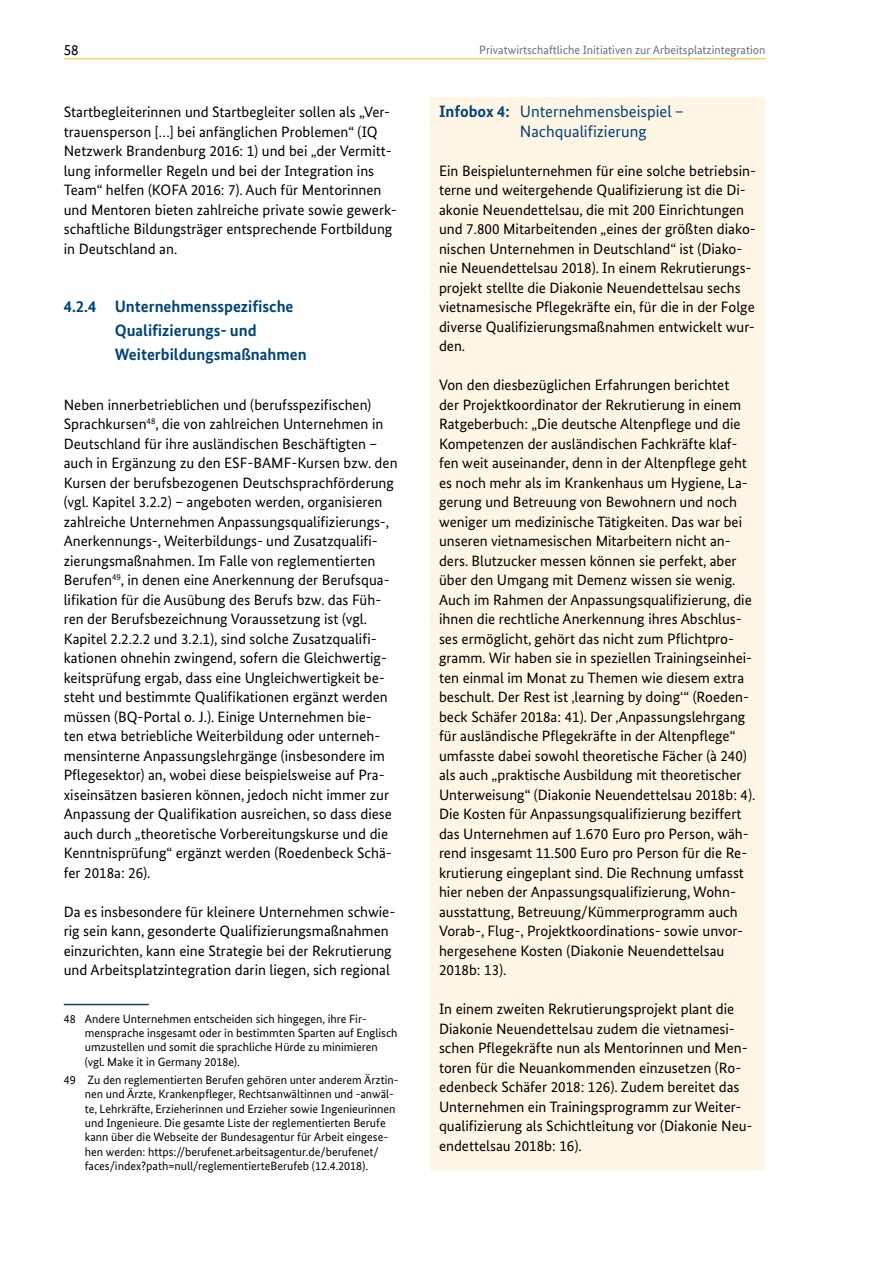
<style>
.page{position:relative;width:893px;height:1263px;background:#fff}
.page>*{position:absolute;margin:0;border:0;box-sizing:border-box;transform-origin:0 0}
._1_1_1_Überschrift{font:700 16.5px/24px "Bundes Sans";color:#004579}
.Überschrift_Bold_Bla{font:16.5px/19.5px "Bundes Sans";color:#004579}
.Fließtext_WP{font:15px/19.5px "Bundes Sans";color:#000}
.t1{font:15px "Bundes Sans Office T";color:#000}
.Fußnote{font:12px/14.4px "Bundes Sans";color:#000}
.t2{font:12px "Bundes Sans";color:#6d6e71}
.s1{font-weight:700}
</style>
<div class="page">
<hr style="left:64px;top:58px;width:701px;height:1px;background:#febc11">
<hr style="left:64px;top:1004px;width:85px;height:1px;background:#004579">
<div style="left:431px;top:98px;width:334px;height:1072px;background:#fff5e4"></div>
<p class="t1" style="left:64px;top:41px;width:16px">58</p>
<p class="t2" style="left:479px;top:43px;width:288px">Privatwirtschaftliche Initiativen zur Arbeitsplatzintegration</p>
<p class="Fließtext_WP" style="left:64px;top:102px;width:335px">Startbegleiterinnen und Startbegleiter sollen als „Ver&shy;trauensperson […] bei anfänglichen Problemen“ (IQ Netzwerk Brandenburg 2016: 1) und bei „der Vermitt&shy;lung informeller Regeln und bei der Integration ins Team“ helfen (KOFA 2016: 7). Auch für Mentorinnen und Mentoren bieten zahlreiche private sowie gewerk&shy;schaftliche Bildungsträger entsprechende Fortbildung in Deutschland an.</p>
<p class="_1_1_1_Überschrift" style="left:115px;top:294px;width:193px;text-indent:-51px">4.2.4 Unternehmensspezifische<br>Qualifizierungs- und<br>Weiterbildungsmaßnahmen</p>
<p class="Fließtext_WP" style="left:64px;top:394px;width:335px">Neben innerbetrieblichen und (berufsspezifischen)<br>Sprachkursen<sup>48</sup>, die von zahlreichen Unternehmen in Deutschland für ihre ausländischen Beschäftigten – auch in Ergänzung zu den ESF-BAMF-Kursen bzw. den Kursen der berufsbezogenen Deutschsprachförderung (vgl. Kapitel 3.2.2) – angeboten werden, organisieren zahlreiche Unternehmen Anpassungsqualifizierungs-, Anerkennungs-, Weiterbildungs- und Zusatzqualifi&shy;zierungsmaßnahmen. Im Falle von reglementierten Berufen<sup>49</sup>, in denen eine Anerkennung der Berufsqua&shy;lifikation für die Ausübung des Berufs bzw. das Füh&shy;ren der Berufsbezeichnung Voraussetzung ist (vgl.<br>Kapitel 2.2.2.2 und 3.2.1), sind solche Zusatzqualifi&shy;kationen ohnehin zwingend, sofern die Gleichwertig&shy;keitsprüfung ergab, dass eine Ungleichwertigkeit be&shy;steht und bestimmte Qualifikationen ergänzt werden müssen (BQ-Portal o. J.). Einige Unternehmen bie-<br>ten etwa betriebliche Weiterbildung oder unterneh&shy;mensinterne Anpassungslehrgänge (insbesondere im Pflegesektor) an, wobei diese beispielsweise auf Pra&shy;xiseinsätzen basieren können, jedoch nicht immer zur Anpassung der Qualifikation ausreichen, so dass diese auch durch „theoretische Vorbereitungskurse und die Kenntnisprüfung“ ergänzt werden (Roedenbeck Schä&shy;fer 2018a: 26).</p>
<p class="Fließtext_WP" style="left:64px;top:901px;width:333px">Da es insbesondere für kleinere Unternehmen schwie&shy;rig sein kann, gesonderte Qualifizierungsmaßnahmen einzurichten, kann eine Strategie bei der Rekrutierung und Arbeitsplatzintegration darin liegen, sich regional</p>
<p class="Fußnote" style="left:85px;top:1011px;width:314px;text-indent:-21px">48 Andere Unternehmen entscheiden sich hingegen, ihre Fir&shy;mensprache insgesamt oder in bestimmten Sparten auf Englisch umzustellen und somit die sprachliche Hürde zu minimieren (vgl. Make it in Germany 2018e).</p>
<p class="Fußnote" style="left:85px;top:1072px;width:315px;text-indent:-21px">49 Zu den reglementierten Berufen gehören unter anderem Ärztin&shy;nen und Ärzte, Krankenpfleger, Rechtsanwältinnen und -anwäl&shy;te, Lehrkräfte, Erzieherinnen und Erzieher sowie Ingenieurinnen und Ingenieure. Die gesamte Liste der reglementierten Berufe kann über die Webseite der Bundesagentur für Arbeit eingese&shy;hen werden: https://berufenet.arbeitsagentur.de/berufenet/ faces/index?path=null/reglementierteBerufeb (12.4.2018).</p>
<p class="Überschrift_Bold_Bla" style="left:520px;top:101px;width:166px;text-indent:-81px"><span class="s1">Infobox 4:</span> Unternehmensbeispiel –<br>Nachqualifizierung</p>
<p class="Fließtext_WP" style="left:439px;top:160px;width:318px">Ein Beispielunternehmen für eine solche betriebsin&shy;terne und weitergehende Qualifizierung ist die Di&shy;akonie Neuendettelsau, die mit 200 Einrichtungen und 7.800 Mitarbeitenden „eines der größten diako&shy;nischen Unternehmen in Deutschland“ ist (Diako&shy;nie Neuendettelsau 2018). In einem Rekrutierungs&shy;projekt stellte die Diakonie Neuendettelsau sechs vietnamesische Pflegekräfte ein, für die in der Folge diverse Qualifizierungsmaßnahmen entwickelt wur&shy;den.</p>
<p class="Fließtext_WP" style="left:439px;top:375px;width:318px">Von den diesbezüglichen Erfahrungen berichtet<br>der Projektkoordinator der Rekrutierung in einem Ratgeberbuch: „Die deutsche Altenpflege und die Kompetenzen der ausländischen Fachkräfte klaf&shy;fen weit auseinander, denn in der Altenpflege geht es noch mehr als im Krankenhaus um Hygiene, La&shy;gerung und Betreuung von Bewohnern und noch weniger um medizinische Tätigkeiten. Das war bei unseren vietnamesischen Mitarbeitern nicht an&shy;ders. Blutzucker messen können sie perfekt, aber über den Umgang mit Demenz wissen sie wenig.<br>Auch im Rahmen der Anpassungsqualifizierung, die ihnen die rechtliche Anerkennung ihres Abschlus&shy;ses ermöglicht, gehört das nicht zum Pflichtpro&shy;gramm. Wir haben sie in speziellen Trainingseinhei&shy;ten einmal im Monat zu Themen wie diesem extra beschult. Der Rest ist ‚learning by doing‘“ (Roeden&shy;beck Schäfer 2018a: 41). Der ‚Anpassungslehrgang für ausländische Pflegekräfte in der Altenpflege“ umfasste dabei sowohl theoretische Fächer (à 240) als auch „praktische Ausbildung mit theoretischer Unterweisung“ (Diakonie Neuendettelsau 2018b: 4).<br>Die Kosten für Anpassungsqualifizierung beziffert das Unternehmen auf 1.670 Euro pro Person, wäh&shy;rend insgesamt 11.500 Euro pro Person für die Re&shy;krutierung eingeplant sind. Die Rechnung umfasst hier neben der Anpassungsqualifizierung, Wohn&shy;ausstattung, Betreuung/Kümmerprogramm auch Vorab-, Flug-, Projektkoordinations- sowie unvor&shy;hergesehene Kosten (Diakonie Neuendettelsau 2018b: 13).</p>
<p class="Fließtext_WP" style="left:439px;top:999px;width:315px">In einem zweiten Rekrutierungsprojekt plant die Diakonie Neuendettelsau zudem die vietnamesi&shy;schen Pflegekräfte nun als Mentorinnen und Men&shy;toren für die Neuankommenden einzusetzen (Ro&shy;edenbeck Schäfer 2018: 126). Zudem bereitet das Unternehmen ein Trainingsprogramm zur Weiter&shy;qualifizierung als Schichtleitung vor (Diakonie Neu&shy;endettelsau 2018b: 16).</p>
</div>
